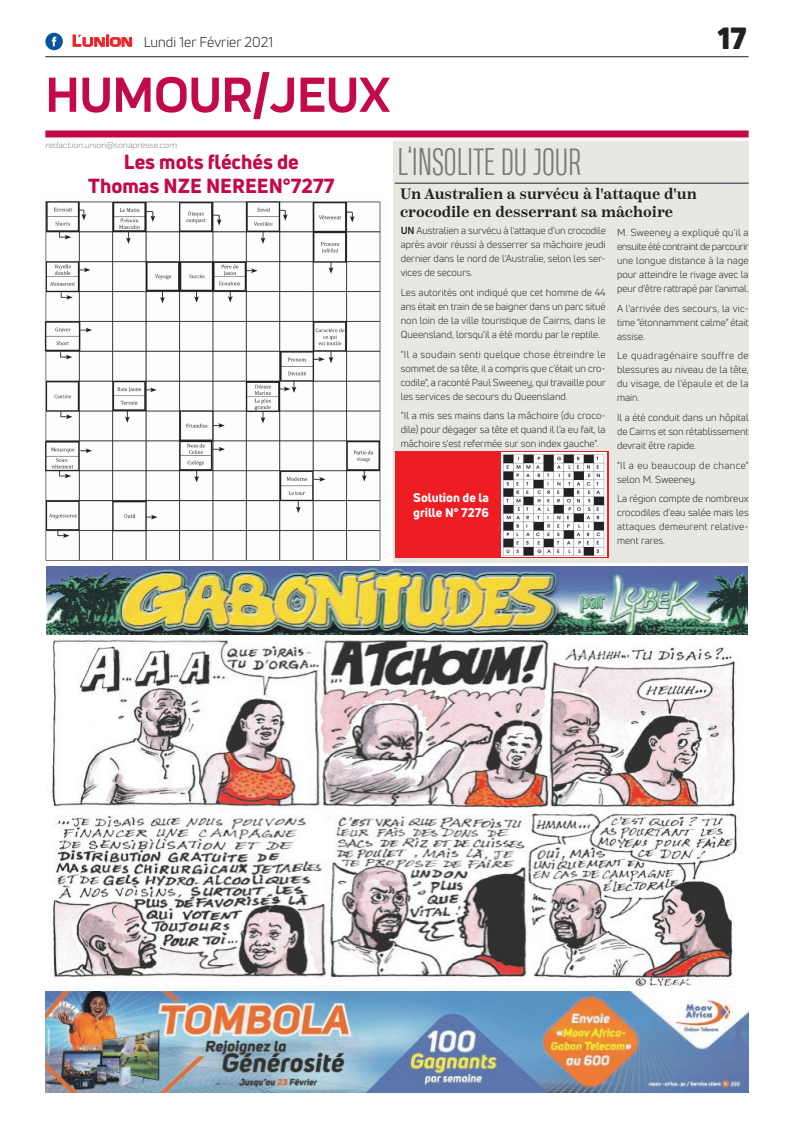
<style>
.page{position:relative;width:794px;height:1129px;background:#fff}
.page>*{position:absolute;margin:0;border:0;box-sizing:border-box;transform-origin:0 0}
.t1{font:700 51px "Praktika";color:#c30a49}
.t2{font:300 36px "Heading Compressed Pro";color:#7b7a7e}
.t3{font:900 30px "Uni Neue";color:#231f20}
.t4{font:800 20px/24px "Uni Neue";color:#c30a49;text-align:center}
.t5{font:600 15px/18px "Scotch Text";color:#231f20}
.t6{font:14px "Uni Neue";color:#231f20}
.t7{font:800 12.3px/14.8px "Uni Neue";color:#fff}
.t8{font:10px/14px "Uni Neue";color:#231f20;text-align:justify}
.t9{font:10px/14px "Uni Neue";letter-spacing:.035em;color:#231f20}
.t10{font:italic 9px "Praktika";color:#818386}
.s1{font-family:"Eurostile";font-weight:600;font-size:15px;color:#ee1d23}
.s2{font-family:"Eurostile";font-weight:600;font-size:11.4px;color:#ee1d23}
.s3{font-weight:700}
</style>
<div class="page">
<div style="left:393px;top:142px;width:355px;height:421px;background:#e7e8e2"></div>
<hr style="left:45px;top:56px;width:703px;height:1px;background:#231f20">
<div style="left:45px;top:130px;width:703px;height:7px;background:#c30a49"></div>
<img style="left:44px;top:201px;width:337px;height:360px">
<div style="left:395px;top:451px;width:213px;height:106px;background:#ee1d23"></div>
<img style="left:502px;top:452px;width:104px;height:104px">
<hr style="left:395px;top:183px;width:353px;height:1px;background:#1f272b">
<img style="left:46px;top:634px;width:701px;height:353px">
<img style="left:46px;top:566px;width:701px;height:68px">
<svg style="left:72px;top:34px;width:60px;height:13px"></svg>
<div style="left:45px;top:33px;width:18px;height:17px;background:#08549e;border-radius:50%"></div>
<svg style="left:52px;top:37px;width:4px;height:9px"></svg>
<img style="left:45px;top:991px;width:703px;height:100px">
<h3 class="t6" style="left:72px;top:33px;width:202px"><span class="s1">L</span><span class="s2">UNION</span> Lundi 1er Février 2021</h3>
<h1 class="t1" style="left:45px;top:54px;width:347px">HUMOUR/JEUX</h1>
<p class="t10" style="left:45px;top:139px;width:133px">redaction.union@sonapresse.com</p>
<h3 class="t4" style="left:88px;top:149px;width:248px">Les mots fléchés de<br>Thomas NZE NEREEN°7277</h3>
<h2 class="t2" style="left:397px;top:141px;width:185px">L’INSOLITE DU JOUR</h2>
<h3 class="t3" style="left:717px;top:17px;width:30px">17</h3>
<h3 class="t5" style="left:400px;top:185px;width:298px">Un Australien a survécu à l'attaque d'un crocodile en desserrant sa mâchoire</h3>
<p class="t8" style="left:401px;top:224px;width:206px"><span class="s3">UN</span> Australien a survécu à l'attaque d'un crocodile après avoir réussi à desserrer sa mâchoire jeudi dernier dans le nord de l'Australie, selon les ser&shy;vices de secours.</p>
<p class="t8" style="left:401px;top:285px;width:206px">Les autorités ont indiqué que cet homme de 44 ans était en train de se baigner dans un parc situé non loin de la ville touristique de Cairns, dans le Queensland, lorsqu'il a été mordu par le reptile.</p>
<p class="t8" style="left:401px;top:347px;width:207px">"Il a soudain senti quelque chose étreindre le sommet de sa tête, il a compris que c'était un cro&shy;codile", a raconté Paul Sweeney, qui travaille pour les services de secours du Queensland.</p>
<p class="t8" style="left:401px;top:409px;width:206px">"Il a mis ses mains dans la mâchoire (du croco&shy;dile) pour dégager sa tête et quand il l'a eu fait, la mâchoire s'est refermée sur son index gauche".</p>
<p class="t8" style="left:617px;top:225px;width:133px">M. Sweeney a expliqué qu'il a ensuite été contraint de parcourir une longue distance à la nage pour atteindre le rivage avec la peur d'être rattrapé par l'animal.</p>
<p class="t8" style="left:617px;top:301px;width:133px">A l'arrivée des secours, la vic&shy;time "étonnamment calme" était assise.</p>
<p class="t8" style="left:617px;top:348px;width:133px">Le quadragénaire souffre de blessures au niveau de la tête, du visage, de l'épaule et de la main.</p>
<p class="t8" style="left:617px;top:410px;width:133px">Il a été conduit dans un hôpital de Cairns et son rétablissement devrait être rapide.</p>
<p class="t9" style="left:617px;top:458px;width:133px">"Il a eu beaucoup de chance" selon M. Sweeney.</p>
<p class="t8" style="left:617px;top:491px;width:133px">La région compte de nombreux crocodiles d'eau salée mais les attaques demeurent relative&shy;ment rares.</p>
<p class="t7" style="left:413px;top:489px;width:77px">Solution de la grille N° 7276</p>
</div>
